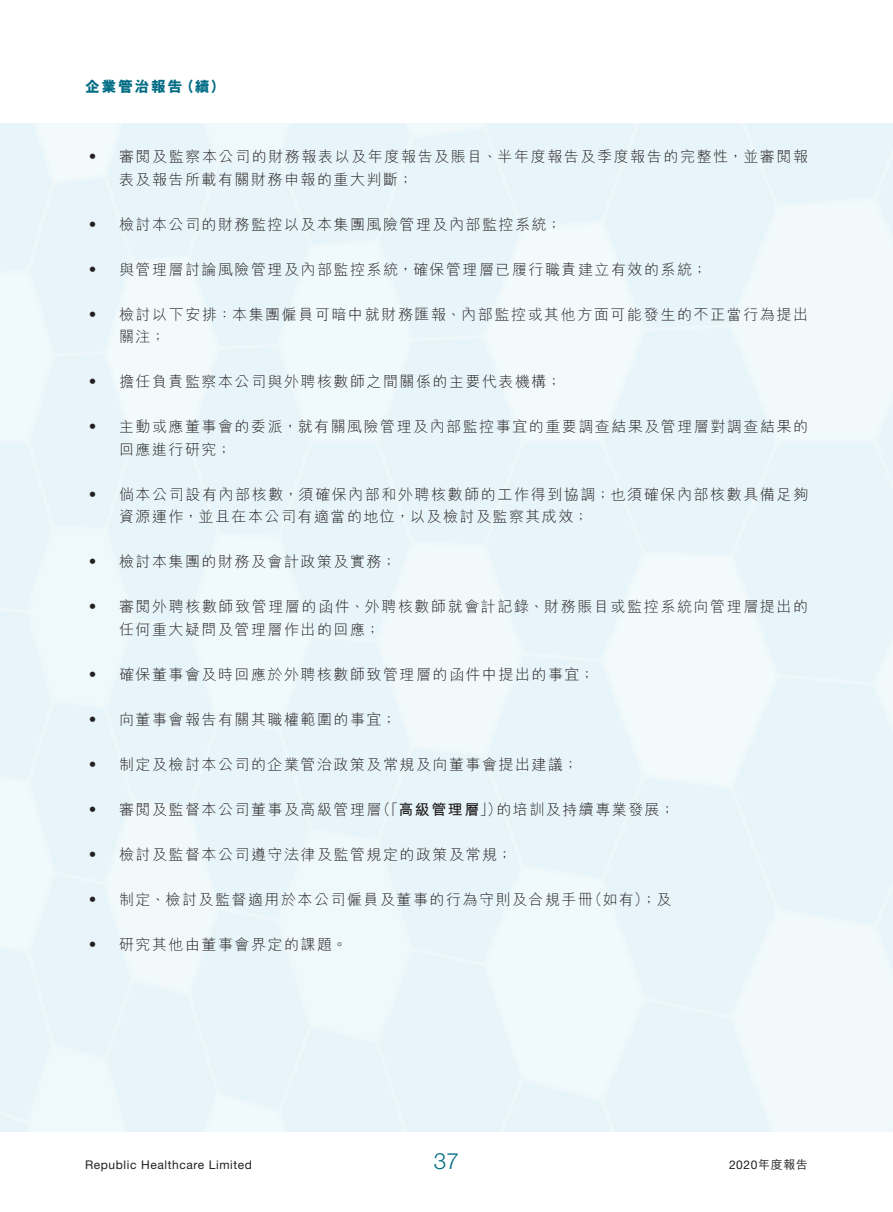
<style>
.page{position:relative;width:893px;height:1212px;background:#fff}
.page>*{position:absolute;margin:0;border:0;box-sizing:border-box;transform-origin:0 0}
.t1{font:300 22.5px "Helvetica Neue LT Std";color:#006c84}
.t2{font:300 15px/22.5px "M Hei HK";letter-spacing:.1em;color:#231f20}
.t3{font:800 15px "M Hei HK";letter-spacing:.1em;color:#006c84}
.t4{font:12px "Helvetica Neue LT Std";letter-spacing:.05em;color:#231f20}
.s1{font-weight:700}
.s2{font-family:"M Hei HK";font-weight:500}
</style>
<div class="page">
<div style="left:0;top:123px;width:893px;height:1008px;background:#e7f4f9"></div>
<p class="t3" style="left:85px;top:79px;width:141px">企業管治報告 （續）</p>
<p class="t2" style="left:85px;top:145px;width:16px">‧</p>
<p class="t2" style="left:119px;top:145px;width:691px">審閱及監察本公司的財務報表以及年度報告及賬目、半年度報告及季度報告的完整性，並審閱報表及報告所載有關財務申報的重大判斷；</p>
<p class="t2" style="left:85px;top:213px;width:16px">‧</p>
<p class="t2" style="left:119px;top:213px;width:444px">檢討本公司的財務監控以及本集團風險管理及內部監控系統；</p>
<p class="t2" style="left:85px;top:258px;width:16px">‧</p>
<p class="t2" style="left:119px;top:258px;width:589px">與管理層討論風險管理及內部監控系統，確保管理層已履行職責建立有效的系統；</p>
<p class="t2" style="left:85px;top:303px;width:16px">‧</p>
<p class="t2" style="left:119px;top:303px;width:691px">檢討以下安排：本集團僱員可暗中就財務匯報、內部監控或其他方面可能發生的不正當行為提出關注；</p>
<p class="t2" style="left:85px;top:370px;width:16px">‧</p>
<p class="t2" style="left:119px;top:370px;width:444px">擔任負責監察本公司與外聘核數師之間關係的主要代表機構；</p>
<p class="t2" style="left:85px;top:415px;width:16px">‧</p>
<p class="t2" style="left:119px;top:415px;width:690px">主動或應董事會的委派，就有關風險管理及內部監控事宜的重要調查結果及管理層對調查結果的回應進行研究；</p>
<p class="t2" style="left:85px;top:483px;width:16px">‧</p>
<p class="t2" style="left:119px;top:483px;width:691px">倘本公司設有內部核數，須確保內部和外聘核數師的工作得到協調；也須確保內部核數具備足夠資源運作，並且在本公司有適當的地位，以及檢討及監察其成效；</p>
<p class="t2" style="left:85px;top:550px;width:16px">‧</p>
<p class="t2" style="left:119px;top:550px;width:279px">檢討本集團的財務及會計政策及實務；</p>
<p class="t2" style="left:85px;top:595px;width:16px">‧</p>
<p class="t2" style="left:119px;top:595px;width:691px">審閱外聘核數師致管理層的函件、外聘核數師就會計記錄、財務賬目或監控系統向管理層提出的任何重大疑問及管理層作出的回應；</p>
<p class="t2" style="left:85px;top:663px;width:16px">‧</p>
<p class="t2" style="left:119px;top:663px;width:477px">確保董事會及時回應於外聘核數師致管理層的函件中提出的事宜；</p>
<p class="t2" style="left:85px;top:708px;width:16px">‧</p>
<p class="t2" style="left:119px;top:708px;width:279px">向董事會報告有關其職權範圍的事宜；</p>
<p class="t2" style="left:85px;top:753px;width:16px">‧</p>
<p class="t2" style="left:119px;top:753px;width:461px">制定及檢討本公司的企業管治政策及常規及向董事會提出建議；</p>
<p class="t2" style="left:85px;top:798px;width:16px">‧</p>
<p class="t2" style="left:119px;top:798px;width:557px">審閱及監督本公司董事及高級管理層（「<span class="s1">高級管理層</span>」）的培訓及持續專業發展；</p>
<p class="t2" style="left:85px;top:843px;width:16px">‧</p>
<p class="t2" style="left:119px;top:843px;width:395px">檢討及監督本公司遵守法律及監管規定的政策及常規；</p>
<p class="t2" style="left:85px;top:888px;width:16px">‧</p>
<p class="t2" style="left:119px;top:888px;width:554px">制定、檢討及監督適用於本公司僱員及董事的行為守則及合規手冊（如有）；及</p>
<p class="t2" style="left:85px;top:933px;width:16px">‧</p>
<p class="t2" style="left:119px;top:933px;width:230px">研究其他由董事會界定的課題。</p>
<p class="t4" style="left:85px;top:1158px;width:168px">Republic Healthcare Limited</p>
<h1 class="t1" style="left:434px;top:1148px;width:27px">37</h1>
<p class="t4" style="left:729px;top:1158px;width:80px">2020<span class="s2">年度報告</span></p>
</div>
